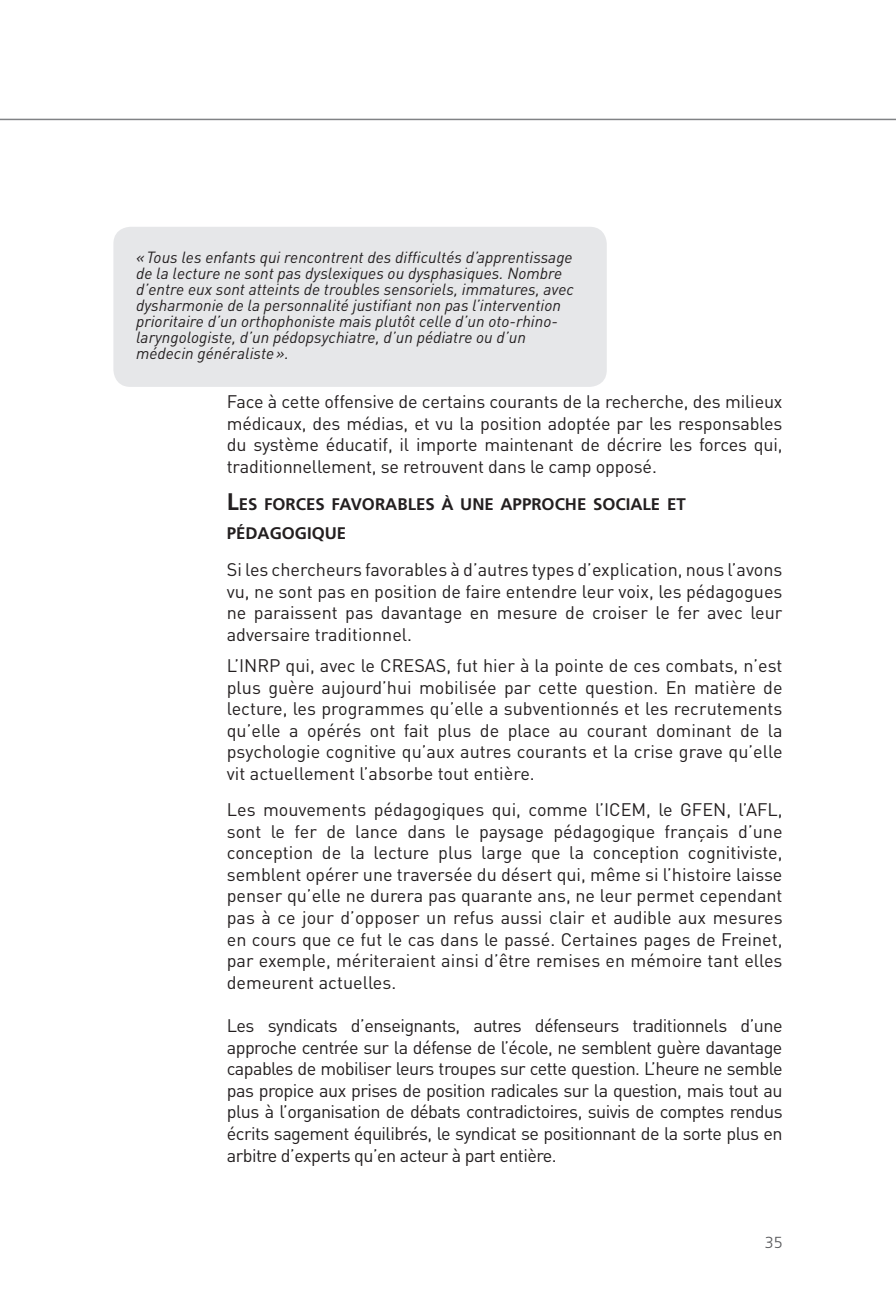
<style>
.page{position:relative;width:896px;height:1304px;background:#fff}
.page>*{position:absolute;margin:0;border:0;box-sizing:border-box;transform-origin:0 0}
.Texte{font:18px/21.6px "DIN";letter-spacing:-.01em;color:#231f20;text-align:justify}
.Ss_titres_articles2{font:700 16.8px/28.8px "Frutiger LT Std";color:#231f20}
.Texte_notes{font:italic 16px/16px "DIN";color:#231f20}
.t1{font:300 16px "Frutiger LT Std";color:#57585a}
.s1{font-size:24px}
</style>
<div class="page">
<hr style="left:0;top:119px;width:896px;height:1px;background:#808285">
<div style="left:113px;top:227px;width:494px;height:160px;background:#e6e7e9;border-radius:17px"></div>
<p class="Texte_notes" style="left:136px;top:249px;width:439px">«Tous les enfants qui rencontrent des difficultés d’apprentissage de la lecture ne sont pas dyslexiques ou dysphasiques. Nombre d’entre eux sont atteints de troubles sensoriels, immatures, avec dysharmonie de la personnalité justifiant non pas l’intervention prioritaire d’un orthophoniste mais plutôt celle d’un oto-rhino&shy;laryngologiste, d’un pédopsychiatre, d’un pédiatre ou d’un médecin généraliste».</p>
<p class="Texte" style="left:227px;top:391px;width:557px">Face à cette offensive de certains courants de la recherche, des milieux médicaux, des médias, et vu la position adoptée par les responsables du système éducatif, il importe maintenant de décrire les forces qui, traditionnellement, se retrouvent dans le camp opposé.</p>
<p class="Ss_titres_articles2" style="left:227px;top:490px;width:460px"><span class="s1">L</span>ES FORCES FAVORABLES À UNE APPROCHE SOCIALE ET<br>PÉDAGOGIQUE</p>
<p class="Texte" style="left:227px;top:559px;width:557px">Si les chercheurs favorables à d’autres types d’explication, nous l’avons vu, ne sont pas en position de faire entendre leur voix, les pédagogues ne paraissent pas davantage en mesure de croiser le fer avec leur adversaire traditionnel.</p>
<p class="Texte" style="left:227px;top:655px;width:557px">L’INRP qui, avec le CRESAS, fut hier à la pointe de ces combats, n’est plus guère aujourd’hui mobilisée par cette question. En matière de lecture, les programmes qu’elle a subventionnés et les recrutements qu’elle a opérés ont fait plus de place au courant dominant de la psychologie cognitive qu’aux autres courants et la crise grave qu’elle vit actuellement l’absorbe tout entière.</p>
<p class="Texte" style="left:227px;top:799px;width:557px">Les mouvements pédagogiques qui, comme l’ICEM, le GFEN, l’AFL, sont le fer de lance dans le paysage pédagogique français d’une conception de la lecture plus large que la conception cognitiviste, semblent opérer une traversée du désert qui, même si l’histoire laisse penser qu’elle ne durera pas quarante ans, ne leur permet cependant pas à ce jour d’opposer un refus aussi clair et audible aux mesures en cours que ce fut le cas dans le passé. Certaines pages de Freinet, par exemple, mériteraient ainsi d’être remises en mémoire tant elles demeurent actuelles.</p>
<p class="Texte" style="left:227px;top:1015px;width:557px">Les syndicats d’enseignants, autres défenseurs traditionnels d’une approche centrée sur la défense de l’école, ne semblent guère davantage capables de mobiliser leurs troupes sur cette question. L’heure ne semble pas propice aux prises de position radicales sur la question, mais tout au plus à l’organisation de débats contradictoires, suivis de comptes rendus écrits sagement équilibrés, le syndicat se positionnant de la sorte plus en arbitre d’experts qu’en acteur à part entière.</p>
<p class="t1" style="left:765px;top:1233px;width:19px">35</p>
</div>
